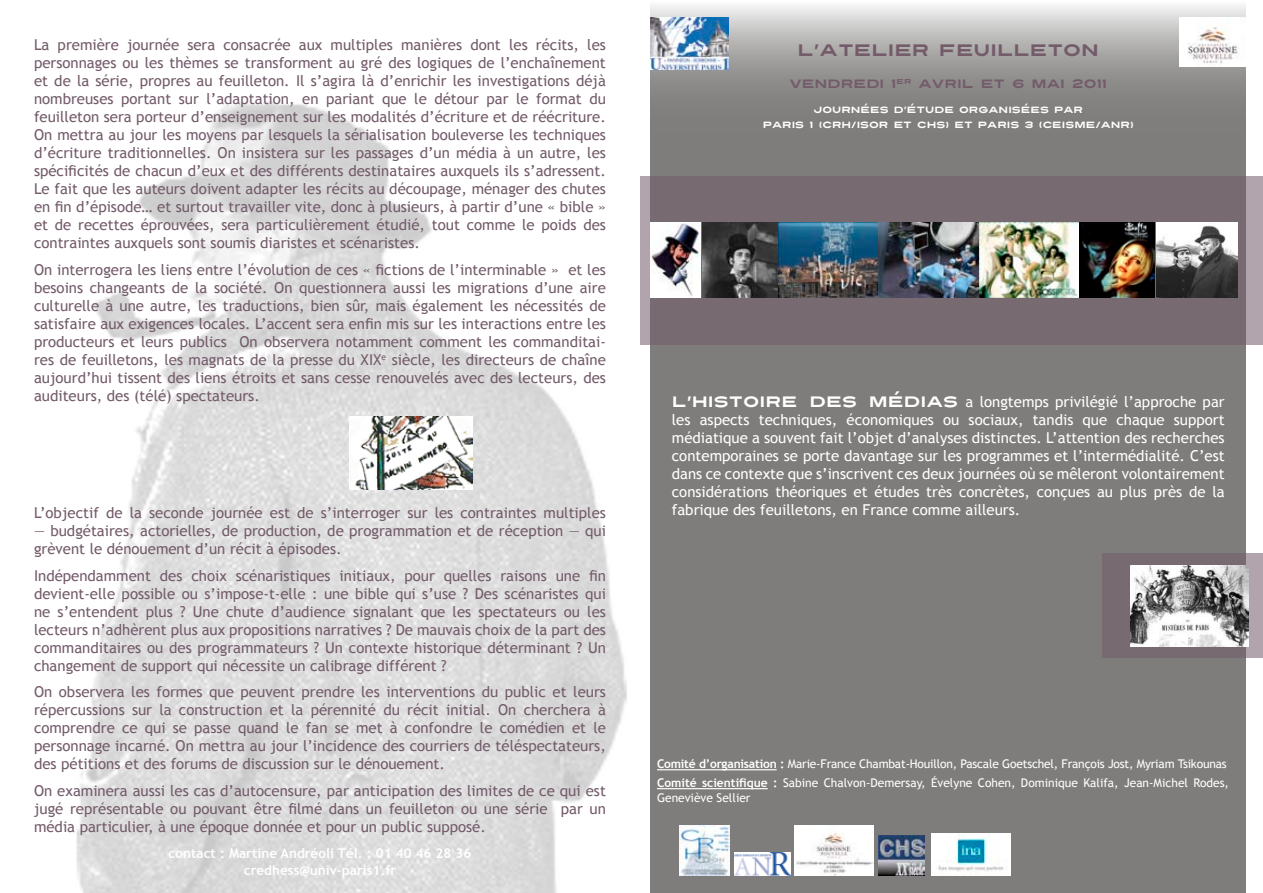
<style>
.page{position:relative;width:1263px;height:893px;background:#fff}
.page>*{position:absolute;margin:0;border:0;box-sizing:border-box;transform-origin:0 0}
.t1{font:16.5px "Turnpike";color:#735b6a}
.t2{font:15px/18px "Trebuchet MS";color:#735b6a;text-align:justify}
.t3{font:15px/18px "Trebuchet MS";color:#fff;text-align:justify}
.t4{font:700 13.5px/17.2px "Trebuchet MS";color:#fff;text-align:center}
.t5{font:12px/18.9px "Trebuchet MS";color:#fff}
.t6{font:12px "Turnpike";color:#735b6a}
.t7{font:9px/14.4px "Turnpike";color:#fff;text-align:center}
.s1{font-family:"Turnpike"}
.s2{font-weight:700}
</style>
<div class="page">
<img style="left:76px;top:101px;width:551px;height:792px">
<div style="left:651px;top:129px;width:595px;height:764px;background:#7e7d7b"></div>
<svg style="left:650px;top:5px;width:596px;height:127px;background:#a1a09f"></svg>
<img style="left:650px;top:17px;width:79px;height:52px">
<img style="left:1179px;top:17px;width:67px;height:50px">
<hr style="left:657px;top:769px;width:120px;height:1px;background:#fff">
<hr style="left:657px;top:788px;width:111px;height:1px;background:#fff">
<svg style="left:641px;top:176px;width:622px;height:169px;background:#7b6e75"></svg>
<img style="left:651px;top:223px;width:50px;height:75px">
<img style="left:703px;top:223px;width:452px;height:75px">
<svg style="left:1102px;top:554px;width:161px;height:104px;background:#84777e"></svg>
<img style="left:1157px;top:223px;width:80px;height:75px">
<img style="left:680px;top:826px;width:50px;height:50px">
<img style="left:735px;top:852px;width:56px;height:24px">
<img style="left:795px;top:826px;width:79px;height:50px">
<img style="left:879px;top:836px;width:46px;height:40px">
<img style="left:931px;top:834px;width:79px;height:42px">
<img style="left:1130px;top:565px;width:118px;height:82px">
<img style="left:349px;top:416px;width:123px;height:73px">
<p class="t2" style="left:34px;top:36px;width:573px">La première journée sera consacrée aux multiples manières dont les récits, les personnages ou les thèmes se transforment au gré des logiques de l’enchaînement et de la série, propres au feuilleton. Il s’agira là d’enrichir les investigations déjà nombreuses portant sur l’adaptation, en pariant que le détour par le format du feuilleton sera porteur d’enseignement sur les modalités d’écriture et de réécriture.<br>On mettra au jour les moyens par lesquels la sérialisation bouleverse les techniques d’écriture traditionnelles. On insistera sur les passages d’un média à un autre, les spécificités de chacun d’eux et des différents destinataires auxquels ils s’adressent.<br>Le fait que les auteurs doivent adapter les récits au découpage, ménager des chutes en fin d’épisode… et surtout travailler vite, donc à plusieurs, à partir d’une « bible » et de recettes éprouvées, sera particulièrement étudié, tout comme le poids des contraintes auxquels sont soumis diaristes et scénaristes.</p>
<p class="t2" style="left:34px;top:261px;width:573px">On interrogera les liens entre l’évolution de ces « fictions de l’interminable » et les besoins changeants de la société. On questionnera aussi les migrations d’une aire culturelle à une autre, les traductions, bien sûr, mais également les nécessités de satisfaire aux exigences locales. L’accent sera enfin mis sur les interactions entre les producteurs et leurs publics On observera notamment comment les commanditai&shy;res de feuilletons, les magnats de la presse du XIX<sup>e</sup> siècle, les directeurs de chaîne aujourd’hui tissent des liens étroits et sans cesse renouvelés avec des lecteurs, des auditeurs, des (télé) spectateurs.</p>
<p class="t2" style="left:34px;top:504px;width:573px">L’objectif de la seconde journée est de s’interroger sur les contraintes multiples</p>
<p class="t2" style="left:34px;top:522px;width:573px">— budgétaires, actorielles, de production, de programmation et de réception — qui grèvent le dénouement d’un récit à épisodes.</p>
<p class="t2" style="left:34px;top:566px;width:573px">Indépendamment des choix scénaristiques initiaux, pour quelles raisons une fin devient-elle possible ou s’impose-t-elle : une bible qui s’use ? Des scénaristes qui ne s’entendent plus ? Une chute d’audience signalant que les spectateurs ou les lecteurs n’adhèrent plus aux propositions narratives ? De mauvais choix de la part des commanditaires ou des programmateurs ? Un contexte historique déterminant ? Un changement de support qui nécessite un calibrage différent ?</p>
<p class="t2" style="left:34px;top:683px;width:573px">On observera les formes que peuvent prendre les interventions du public et leurs répercussions sur la construction et la pérennité du récit initial. On cherchera à comprendre ce qui se passe quand le fan se met à confondre le comédien et le personnage incarné. On mettra au jour l’incidence des courriers de téléspectateurs, des pétitions et des forums de discussion sur le dénouement.</p>
<p class="t2" style="left:34px;top:781px;width:573px">On examinera aussi les cas d’autocensure, par anticipation des limites de ce qui est jugé représentable ou pouvant être filmé dans un feuilleton ou une série par un média particulier, à une époque donnée et pour un public supposé.</p>
<p class="t4" style="left:169px;top:844px;width:304px">contact : Martine Andréoli Tél. : 01 40 46 28 36 credhess@univ-paris1.fr</p>
<p class="t1" style="left:798px;top:38px;width:303px">L’ATELIER FEUILLETON</p>
<p class="t6" style="left:789px;top:75px;width:319px">VENDREDI 1<sup>ER</sup> AVRIL ET 6 MAI 2011</p>
<p class="t7" style="left:763px;top:103px;width:373px">JOURNÉES D’ÉTUDE ORGANISÉES PAR<br>PARIS 1 (CRH/ISOR ET CHS) ET PARIS 3 (CEISME/ANR)</p>
<p class="t3" style="left:672px;top:393px;width:554px"><span class="s1">L’HISTOIRE DES MÉDIAS</span> a longtemps privilégié l’approche par les aspects techniques, économiques ou sociaux, tandis que chaque support médiatique a souvent fait l’objet d’analyses distinctes. L’attention des recherches contemporaines se porte davantage sur les programmes et l’intermédialité. C’est dans ce contexte que s’inscrivent ces deux journées où se mêleront volontairement considérations théoriques et études très concrètes, conçues au plus près de la fabrique des feuilletons, en France comme ailleurs.</p>
<p class="t5" style="left:657px;top:755px;width:573px"><span class="s2">Comité d’organisation :</span> Marie-France Chambat-Houillon, Pascale Goetschel, François Jost, Myriam Tsikounas<br><span class="s2">Comité scientifique :</span> Sabine Chalvon-Demersay, Évelyne Cohen, Dominique Kalifa, Jean-Michel Rodes,</p>
<p class="t5" style="left:657px;top:788px;width:95px">Geneviève Sellier</p>
</div>
